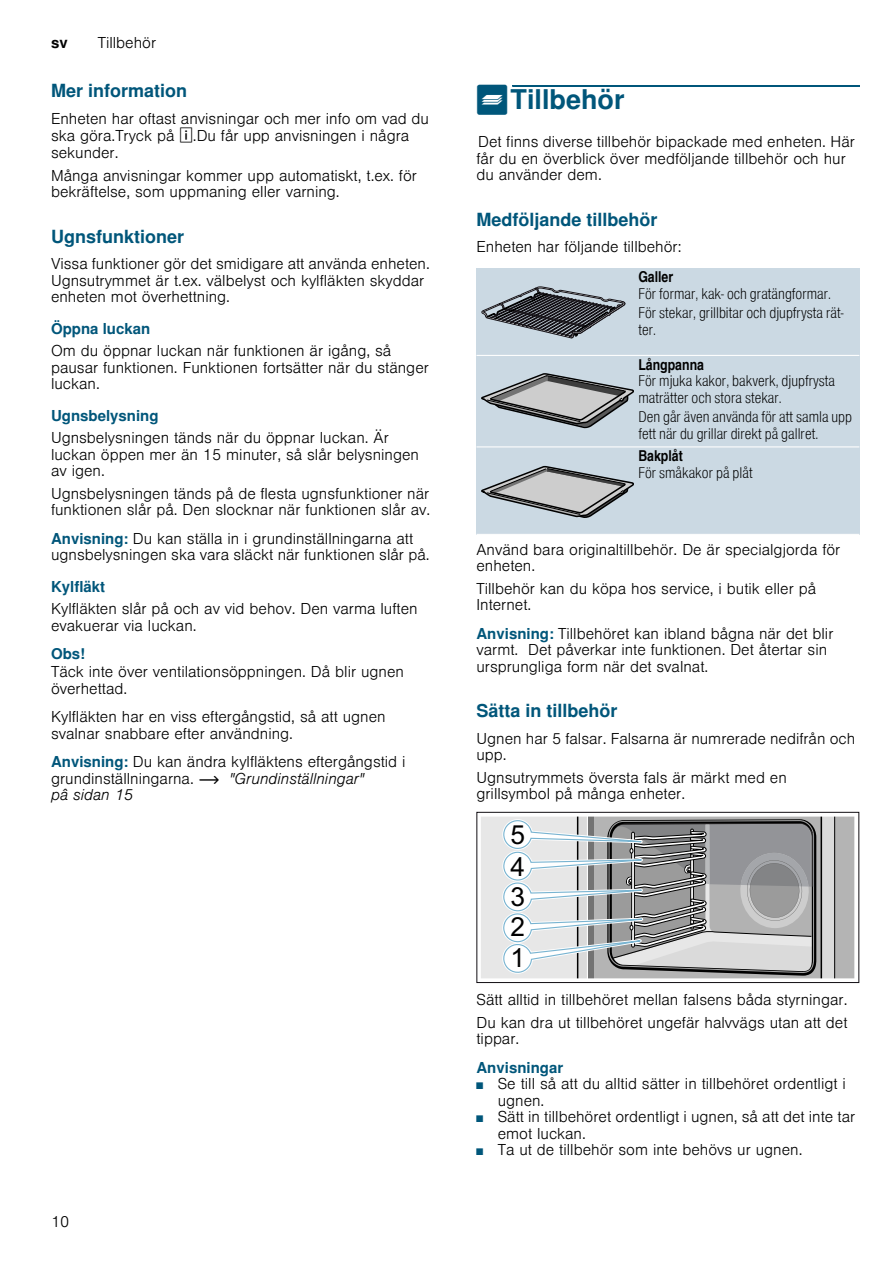
<style>
.page{position:relative;width:893px;height:1263px;background:#fff}
.page>*{position:absolute;margin:0;border:0;box-sizing:border-box;transform-origin:0 0}
.t1{font:700 27px "Nimbus San L";color:#00567a}
.t2{font:700 18px "Nimbus San L";color:#00567a}
.t3{font:300 15px/16.5px "Nimbus San L";color:#000}
.t4{font:15px/16.5px "Nimbus San L Lig Con";color:#000}
.t5{font:700 15px "Nimbus San L";color:#00567a}
.t6{font:15px "Nimbus San L Bol Con";color:#000}
.t7{font:700 15px "Nimbus San L";color:#000}
.s1{font-family:"BSH Symb PH3";font-weight:400;font-size:16.5px}
.s2{font-weight:700;color:#00567a}
.s3{font-family:"BSH Symb PH1";font-weight:400}
.s4{font-style:italic}
.s5{font-family:"BSH Symb PG2";font-weight:400}
.s6{font-size:9px;color:#00567a}
</style>
<div class="page">
<div style="left:512px;top:85px;width:347px;height:2px;border:1px solid #00567a"></div>
<div style="left:476px;top:268px;width:158px;height:87px;background:#cbd9e3"></div>
<div style="left:634px;top:268px;width:225px;height:87px;background:#cbd9e3"></div>
<div style="left:476px;top:355px;width:158px;height:92px;background:#cbd9e3"></div>
<div style="left:634px;top:355px;width:225px;height:92px;background:#cbd9e3"></div>
<div style="left:476px;top:447px;width:158px;height:87px;background:#cbd9e3"></div>
<div style="left:634px;top:447px;width:225px;height:87px;background:#cbd9e3"></div>
<hr style="left:476px;top:355px;width:383px;height:1px;background:#fff">
<hr style="left:476px;top:446px;width:383px;height:1px;background:#fff">
<svg style="left:481px;top:286px;width:144px;height:53px"></svg>
<svg style="left:476px;top:373px;width:158px;height:145px"></svg>
<div style="left:481px;top:817px;width:18px;height:161px;background:#e7e7e7"></div>
<div style="left:476px;top:812px;width:383px;height:171px;border:1px solid #120f14"></div>
<svg style="left:499px;top:816px;width:356px;height:163px;background:#b0b2b3"></svg>
<p class="t7" style="left:51px;top:34px;width:18px">sv</p>
<p class="t3" style="left:98px;top:33px;width:60px">Tillbehör</p>
<p class="t2" style="left:51px;top:79px;width:138px">Mer information</p>
<p class="t3" style="left:51px;top:108px;width:379px;line-height:17.2px">Enheten har oftast anvisningar och mer info om vad du ska göra.Tryck på <span class="s1">l</span>.Du får upp anvisningen i några sekunder.</p>
<p class="t3" style="left:51px;top:166px;width:367px">Många anvisningar kommer upp automatiskt, t.ex. för bekräftelse, som uppmaning eller varning.</p>
<p class="t2" style="left:51px;top:225px;width:135px">Ugnsfunktioner</p>
<p class="t3" style="left:51px;top:254px;width:380px">Vissa funktioner gör det smidigare att använda enheten.<br>Ugnsutrymmet är t.ex. välbelyst och kylfläkten skyddar enheten mot överhettning.</p>
<p class="t5" style="left:51px;top:319px;width:101px">Öppna luckan</p>
<p class="t3" style="left:51px;top:341px;width:379px">Om du öppnar luckan när funktionen är igång, så pausar funktionen. Funktionen fortsätter när du stänger luckan.</p>
<p class="t5" style="left:51px;top:406px;width:109px">Ugnsbelysning</p>
<p class="t3" style="left:51px;top:428px;width:369px">Ugnsbelysningen tänds när du öppnar luckan. Är luckan öppen mer än 15 minuter, så slår belysningen av igen.</p>
<p class="t3" style="left:51px;top:484px;width:381px">Ugnsbelysningen tänds på de flesta ugnsfunktioner när funktionen slår på. Den slocknar när funktionen slår av.</p>
<p class="t3" style="left:51px;top:529px;width:380px"><span class="s2">Anvisning:</span> Du kan ställa in i grundinställningarna att ugnsbelysningen ska vara släckt när funktionen slår på.</p>
<p class="t5" style="left:51px;top:577px;width:56px">Kylfläkt</p>
<p class="t3" style="left:51px;top:599px;width:368px">Kylfläkten slår på och av vid behov. Den varma luften evakuerar via luckan.</p>
<p class="t5" style="left:51px;top:644px;width:36px">Obs!</p>
<p class="t3" style="left:51px;top:662px;width:354px">Täck inte över ventilationsöppningen. Då blir ugnen överhettad.</p>
<p class="t3" style="left:51px;top:707px;width:336px">Kylfläkten har en viss eftergångstid, så att ugnen svalnar snabbare efter användning.</p>
<p class="t3" style="left:51px;top:752px;width:356px"><span class="s2">Anvisning:</span> Du kan ändra kylfläktens eftergångstid i grundinställningarna. <span class="s3">~</span> <span class="s4">"Grundinställningar"<br>pâ sidan 15</span></p>
<h1 class="t1" style="left:476px;top:83px;width:150px"><span class="s5">_</span>Tillbehör</h1>
<p class="t3" style="left:476px;top:132px;width:380px">Det finns diverse tillbehör bipackade med enheten. Här får du en överblick över medföljande tillbehör och hur du använder dem.</p>
<p class="t2" style="left:476px;top:208px;width:183px">Medföljande tillbehör</p>
<p class="t3" style="left:476px;top:237px;width:206px">Enheten har följande tillbehör:</p>
<p class="t6" style="left:638px;top:268px;width:36px">Galler</p>
<p class="t4" style="left:638px;top:283px;width:207px;line-height:19.5px">För formar, kak- och gratängformar.<br>För stekar, grillbitar och djupfrysta rät-</p>
<p class="t4" style="left:638px;top:321px;width:19px">ter.</p>
<p class="t6" style="left:638px;top:355px;width:67px">Långpanna</p>
<p class="t4" style="left:638px;top:372px;width:198px">För mjuka kakor, bakverk, djupfrysta maträtter och stora stekar.</p>
<p class="t4" style="left:638px;top:408px;width:215px">Den går även använda för att samla upp fett när du grillar direkt på gallret.</p>
<p class="t6" style="left:638px;top:447px;width:46px">Bakplåt</p>
<p class="t4" style="left:638px;top:464px;width:116px">För småkakor på plåt</p>
<p class="t3" style="left:476px;top:540px;width:365px">Använd bara originaltillbehör. De är specialgjorda för enheten.</p>
<p class="t3" style="left:476px;top:579px;width:341px">Tillbehör kan du köpa hos service, i butik eller på<br>Internet.</p>
<p class="t3" style="left:476px;top:624px;width:358px"><span class="s2">Anvisning:</span> Tillbehöret kan ibland bågna när det blir varmt. Det påverkar inte funktionen. Det återtar sin ursprungliga form när det svalnat.</p>
<p class="t2" style="left:476px;top:700px;width:143px">Sätta in tillbehör</p>
<p class="t3" style="left:476px;top:729px;width:380px">Ugnen har 5 falsar. Falsarna är numrerade nedifrån och upp.</p>
<p class="t3" style="left:476px;top:768px;width:312px">Ugnsutrymmets översta fals är märkt med en grillsymbol på många enheter.</p>
<p class="t3" style="left:51px;top:1212px;width:20px">10</p>
<p class="t3" style="left:476px;top:987px;width:372px;line-height:22.5px">Sätt alltid in tillbehöret mellan falsens båda styrningar.<br>Du kan dra ut tillbehöret ungefär halvvägs utan att det</p>
<p class="t3" style="left:476px;top:1029px;width:44px">tippar.</p>
<p class="t5" style="left:476px;top:1058px;width:88px">Anvisningar</p>
<p class="t3" style="left:497px;top:1074px;width:350px;text-indent:-21px"><span class="s6">■</span> Se till så att du alltid sätter in tillbehöret ordentligt i ugnen.</p>
<p class="t3" style="left:497px;top:1107px;width:359px;text-indent:-21px"><span class="s6">■</span> Sätt in tillbehöret ordentligt i ugnen, så att det inte tar emot luckan.</p>
<p class="t3" style="left:476px;top:1140px;width:327px"><span class="s6">■</span> Ta ut de tillbehör som inte behövs ur ugnen.</p>
</div>
